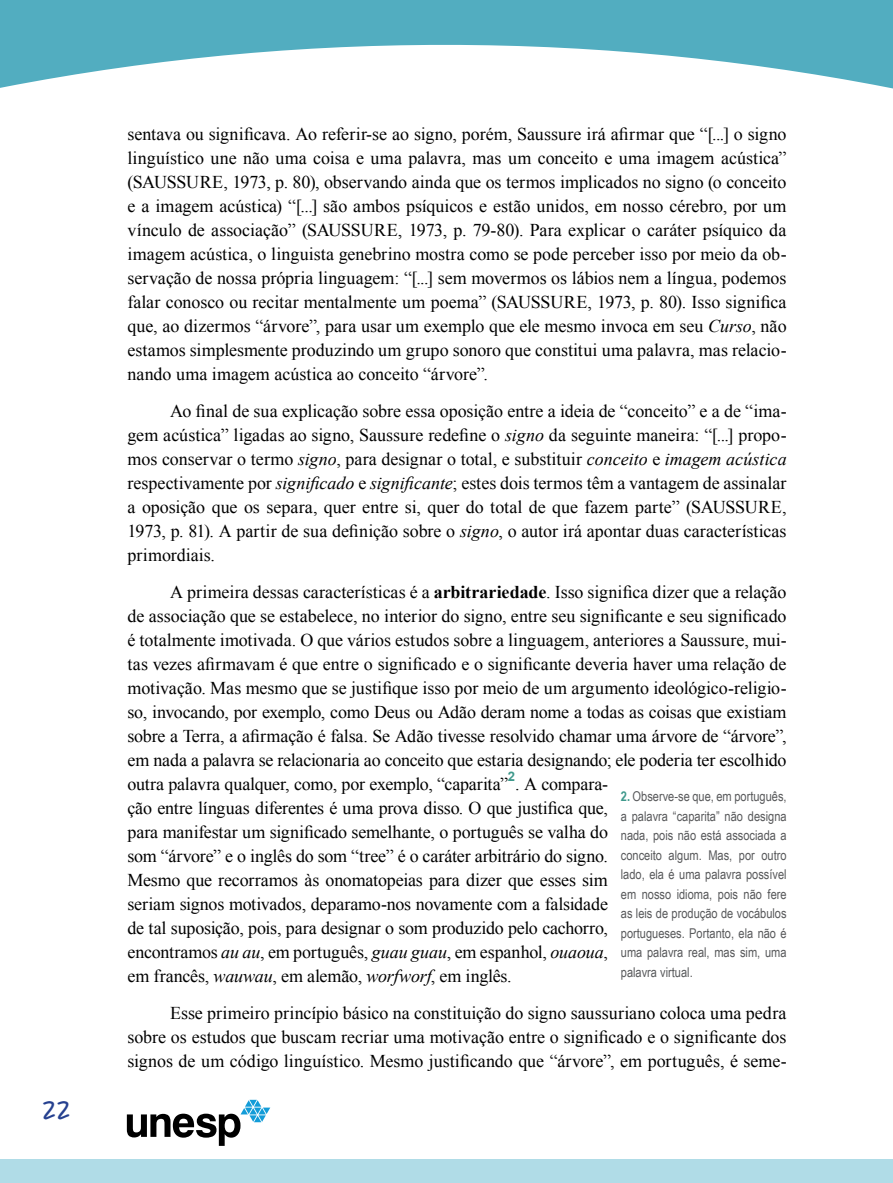
<style>
.page{position:relative;width:893px;height:1183px;background:#fff}
.page>*{position:absolute;margin:0;border:0;box-sizing:border-box;transform-origin:0 0}
.t1{font:700 30px "Bruno JB Std";color:#25408f}
.t2{font:18px/24px "Times New Roman";letter-spacing:-.005em;color:#000;text-align:justify}
.t3{font:13.5px/19.5px "Arial Narrow";color:#58595b;text-align:justify}
.t4{font:700 13.05px "Arial";color:#3f998c}
.s1{font-style:italic}
.s2{font-weight:700}
.s3{font-weight:700;color:#3f998c}
</style>
<div class="page">
<svg style="left:0;top:0;width:893px;height:89px;fill:#52adc0"></svg>
<div style="left:0;top:1158px;width:893px;height:24px;background:#b0dce7"></div>
<svg style="left:127px;top:1099px;width:143px;height:46px"></svg>
<h1 class="t1" style="left:43px;top:1089px;width:30px">22</h1>
<p class="t2" style="left:128px;top:122px;width:661px">sentava ou significava. Ao referir-se ao signo, porém, Saussure irá afirmar que “[...] o signo linguístico une não uma coisa e uma palavra, mas um conceito e uma imagem acústica” (SAUSSURE, 1973, p. 80), observando ainda que os termos implicados no signo (o conceito e a imagem acústica) “[...] são ambos psíquicos e estão unidos, em nosso cérebro, por um vínculo de associação” (SAUSSURE, 1973, p. 79-80). Para explicar o caráter psíquico da imagem acústica, o linguista genebrino mostra como se pode perceber isso por meio da ob&shy;servação de nossa própria linguagem: “[...] sem movermos os lábios nem a língua, podemos falar conosco ou recitar mentalmente um poema” (SAUSSURE, 1973, p. 80). Isso significa que, ao dizermos “árvore”, para usar um exemplo que ele mesmo invoca em seu <span class="s1">Curso</span>, não estamos simplesmente produzindo um grupo sonoro que constitui uma palavra, mas relacio&shy;nando uma imagem acústica ao conceito “árvore”.</p>
<p class="t2" style="left:128px;top:398px;width:661px;text-indent:43px">Ao final de sua explicação sobre essa oposição entre a ideia de “conceito” e a de “ima&shy;gem acústica” ligadas ao signo, Saussure redefine o <span class="s1">signo</span> da seguinte maneira: “[...] propo&shy;mos conservar o termo <span class="s1">signo</span>, para designar o total, e substituir <span class="s1">conceito</span> e <span class="s1">imagem acústica </span>respectivamente por <span class="s1">significado</span> e <span class="s1">significante</span>; estes dois termos têm a vantagem de assinalar a oposição que os separa, quer entre si, quer do total de que fazem parte” (SAUSSURE, 1973, p. 81). A partir de sua definição sobre o <span class="s1">signo</span>, o autor irá apontar duas características primordiais.</p>
<p class="t2" style="left:128px;top:579px;width:661px;text-indent:43px">A primeira dessas características é a <span class="s2">arbitrariedade</span>. Isso significa dizer que a relação de associação que se estabelece, no interior do signo, entre seu significante e seu significado é totalmente imotivada. O que vários estudos sobre a linguagem, anteriores a Saussure, mui&shy;tas vezes afirmavam é que entre o significado e o significante deveria haver uma relação de motivação. Mas mesmo que se justifique isso por meio de um argumento ideológico-religio&shy;so, invocando, por exemplo, como Deus ou Adão deram nome a todas as coisas que existiam sobre a Terra, a afirmação é falsa. Se Adão tivesse resolvido chamar uma árvore de “árvore”, em nada a palavra se relacionaria ao conceito que estaria designando; ele poderia ter escolhido outra palavra qualquer, como, por exemplo, “caparita” . A compara-</p>
<p class="t4" style="left:508px;top:767px;width:9px">2</p>
<p class="t2" style="left:128px;top:795px;width:482px">ção entre línguas diferentes é uma prova disso. O que justifica que, para manifestar um significado semelhante, o português se valha do som “árvore” e o inglês do som “tree” é o caráter arbitrário do signo.<br>Mesmo que recorramos às onomatopeias para dizer que esses sim seriam signos motivados, deparamo-nos novamente com a falsidade de tal suposição, pois, para designar o som produzido pelo cachorro, encontramos <span class="s1">au au</span>, em português, <span class="s1">guau guau</span>, em espanhol, <span class="s1">ouaoua</span>, em francês, <span class="s1">wauwau</span>, em alemão, <span class="s1">worfworf</span>, em inglês.</p>
<p class="t2" style="left:128px;top:1000px;width:661px;text-indent:43px">Esse primeiro princípio básico na constituição do signo saussuriano coloca uma pedra sobre os estudos que buscam recriar uma motivação entre o significado e o significante dos signos de um código linguístico. Mesmo justificando que “árvore”, em português, é seme-</p>
<p class="t3" style="left:621px;top:786px;width:167px"><span class="s3">2.</span> Observe-se que, em português, a palavra “caparita” não designa nada, pois não está associada a conceito algum. Mas, por outro lado, ela é uma palavra possível em nosso idioma, pois não fere as leis de produção de vocábulos portugueses. Portanto, ela não é uma palavra real, mas sim, uma palavra virtual.</p>
</div>
